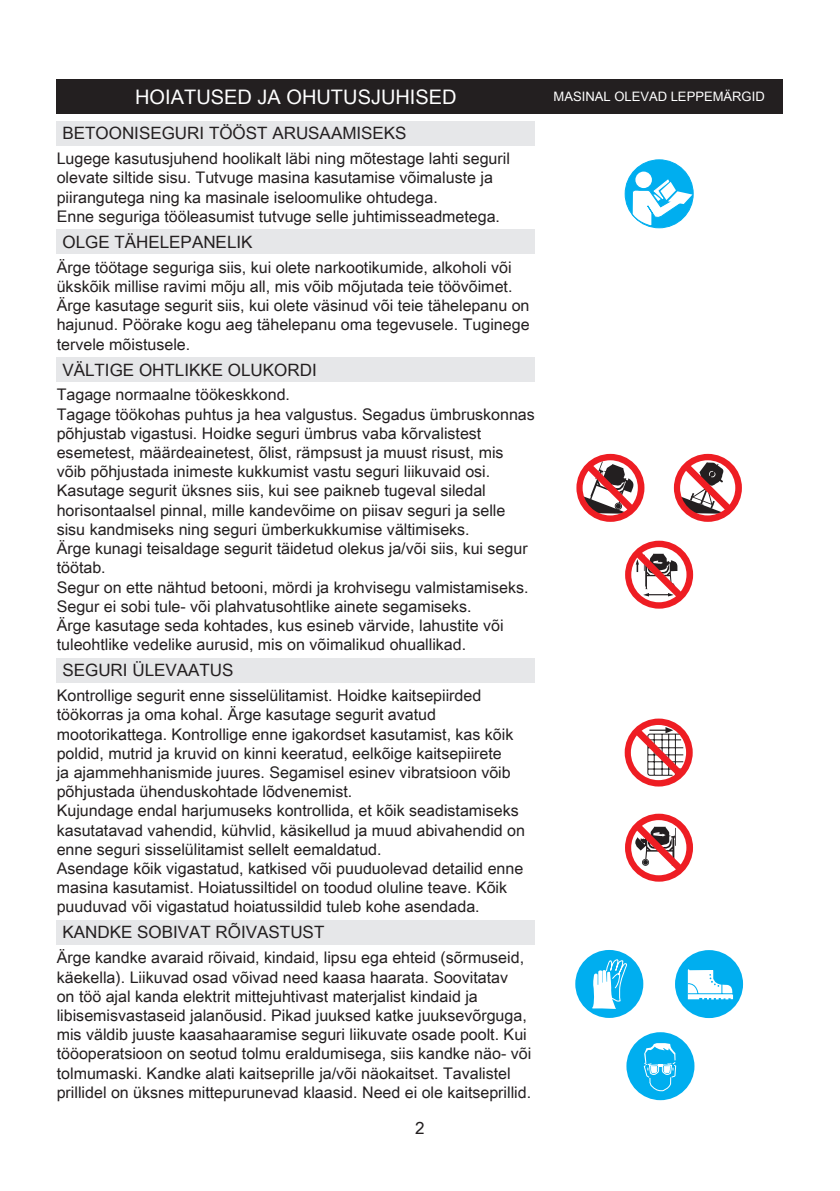
<style>
.page{position:relative;width:840px;height:1191px;background:#fff}
.page>*{position:absolute;margin:0;border:0;box-sizing:border-box;transform-origin:0 0}
.Pealkiri_01{font:20px "Arial Unicode MS";color:#fff}
.Pealkiri_02{font:17px "Arial Unicode MS";color:#231f20}
.text_00{font:16px/19.2px "Arial Unicode MS";color:#231f20}
.t1{font:13px "Arial Unicode MS";color:#fff}
</style>
<div class="page">
<div style="left:57px;top:121px;width:478px;height:24px;background:#e6e7e9"></div>
<div style="left:57px;top:230px;width:478px;height:24px;background:#e6e7e9"></div>
<div style="left:57px;top:358px;width:478px;height:24px;background:#e6e7e9"></div>
<div style="left:57px;top:658px;width:478px;height:24px;background:#e6e7e9"></div>
<div style="left:57px;top:920px;width:478px;height:24px;background:#e6e7e9"></div>
<svg style="left:624px;top:163px;width:68px;height:64px"></svg>
<svg style="left:576px;top:454px;width:68px;height:68px"></svg>
<svg style="left:673px;top:454px;width:68px;height:68px"></svg>
<svg style="left:625px;top:540px;width:67px;height:68px"></svg>
<svg style="left:625px;top:813px;width:67px;height:68px"></svg>
<svg style="left:624px;top:718px;width:68px;height:68px"></svg>
<div style="left:57px;top:79px;width:725px;height:34px;background:#231f20"></div>
<div style="left:575px;top:950px;width:68px;height:68px;background:#00aeef;border-radius:50%"></div>
<svg style="left:591px;top:959px;width:36px;height:59px"></svg>
<div style="left:626px;top:1032px;width:68px;height:68px;background:#00aeef;border-radius:50%"></div>
<svg style="left:643px;top:1043px;width:33px;height:48px"></svg>
<div style="left:674px;top:950px;width:68px;height:68px;background:#00aeef;border-radius:50%"></div>
<svg style="left:687px;top:969px;width:46px;height:30px"></svg>
<p class="Pealkiri_01" style="left:135px;top:82px;width:323px">HOIATUSED JA OHUTUSJUHISED</p>
<p class="t1" style="left:553px;top:87px;width:212px">MASINAL OLEVAD LEPPEMÄRGID</p>
<p class="Pealkiri_02" style="left:62px;top:121px;width:345px">BETOONISEGURI TÖÖST ARUSAAMISEKS</p>
<p class="text_00" style="left:57px;top:148px;width:454px">Lugege kasutusjuhend hoolikalt läbi ning mõtestage lahti seguril olevate siltide sisu. Tutvuge masina kasutamise võimaluste ja piirangutega ning ka masinale iseloomulike ohtudega.</p>
<p class="text_00" style="left:57px;top:206px;width:444px">Enne seguriga tööleasumist tutvuge selle juhtimisseadmetega.</p>
<p class="Pealkiri_02" style="left:62px;top:229px;width:191px">OLGE TÄHELEPANELIK</p>
<p class="text_00" style="left:57px;top:257px;width:457px">Ärge töötage seguriga siis, kui olete narkootikumide, alkoholi või ükskõik millise ravimi mõju all, mis võib mõjutada teie töövõimet.</p>
<p class="text_00" style="left:57px;top:295px;width:474px;text-align:justify">Ärge kasutage segurit siis, kui olete väsinud või teie tähelepanu on hajunud. Pöörake kogu aeg tähelepanu oma tegevusele. Tuginege tervele mõistusele.</p>
<p class="Pealkiri_02" style="left:62px;top:357px;width:256px">VÄLTIGE OHTLIKKE OLUKORDI</p>
<p class="text_00" style="left:57px;top:385px;width:235px">Tagage normaalne töökeskkond.</p>
<p class="text_00" style="left:57px;top:404px;width:479px">Tagage töökohas puhtus ja hea valgustus. Segadus ümbruskonnas põhjustab vigastusi. Hoidke seguri ümbrus vaba kõrvalistest esemetest, määrdeainetest, õlist, rämpsust ja muust risust, mis võib põhjustada inimeste kukkumist vastu seguri liikuvaid osi.</p>
<p class="text_00" style="left:57px;top:481px;width:450px">Kasutage segurit üksnes siis, kui see paikneb tugeval siledal horisontaalsel pinnal, mille kandevõime on piisav seguri ja selle sisu kandmiseks ning seguri ümberkukkumise vältimiseks.</p>
<p class="text_00" style="left:57px;top:538px;width:472px">Ärge kunagi teisaldage segurit täidetud olekus ja/või siis, kui segur töötab.</p>
<p class="text_00" style="left:57px;top:577px;width:473px">Segur on ette nähtud betooni, mördi ja krohvisegu valmistamiseks.<br>Segur ei sobi tule- või plahvatusohtlike ainete segamiseks.<br>Ärge kasutage seda kohtades, kus esineb värvide, lahustite või tuleohtlike vedelike aurusid, mis on võimalikud ohuallikad.</p>
<p class="Pealkiri_02" style="left:62px;top:658px;width:172px">SEGURI ÜLEVAATUS</p>
<p class="text_00" style="left:57px;top:685px;width:458px">Kontrollige segurit enne sisselülitamist. Hoidke kaitsepiirded töökorras ja oma kohal. Ärge kasutage segurit avatud mootorikattega. Kontrollige enne igakordset kasutamist, kas kõik poldid, mutrid ja kruvid on kinni keeratud, eelkõige kaitsepiirete ja ajammehhanismide juures. Segamisel esinev vibratsioon võib põhjustada ühenduskohtade lõdvenemist.</p>
<p class="text_00" style="left:57px;top:800px;width:469px">Kujundage endal harjumuseks kontrollida, et kõik seadistamiseks kasutatavad vahendid, kühvlid, käsikellud ja muud abivahendid on enne seguri sisselülitamist sellelt eemaldatud.</p>
<p class="text_00" style="left:57px;top:858px;width:468px">Asendage kõik vigastatud, katkised või puuduolevad detailid enne masina kasutamist. Hoiatussiltidel on toodud oluline teave. Kõik puuduvad või vigastatud hoiatussildid tuleb kohe asendada.</p>
<p class="Pealkiri_02" style="left:62px;top:920px;width:263px">KANDKE SOBIVAT RÕIVASTUST</p>
<p class="text_00" style="left:57px;top:947px;width:475px">Ärge kandke avaraid rõivaid, kindaid, lipsu ega ehteid (sõrmuseid, käekella). Liikuvad osad võivad need kaasa haarata. Soovitatav<br>on töö ajal kanda elektrit mittejuhtivast materjalist kindaid ja libisemisvastaseid jalanõusid. Pikad juuksed katke juuksevõrguga, mis väldib juuste kaasahaaramise seguri liikuvate osade poolt. Kui tööoperatsioon on seotud tolmu eraldumisega, siis kandke näo- või tolmumaski. Kandke alati kaitseprille ja/või näokaitset. Tavalistel prillidel on üksnes mittepurunevad klaasid. Need ei ole kaitseprillid.</p>
<p class="Pealkiri_02" style="left:415px;top:1115px;width:11px">2</p>
</div>
